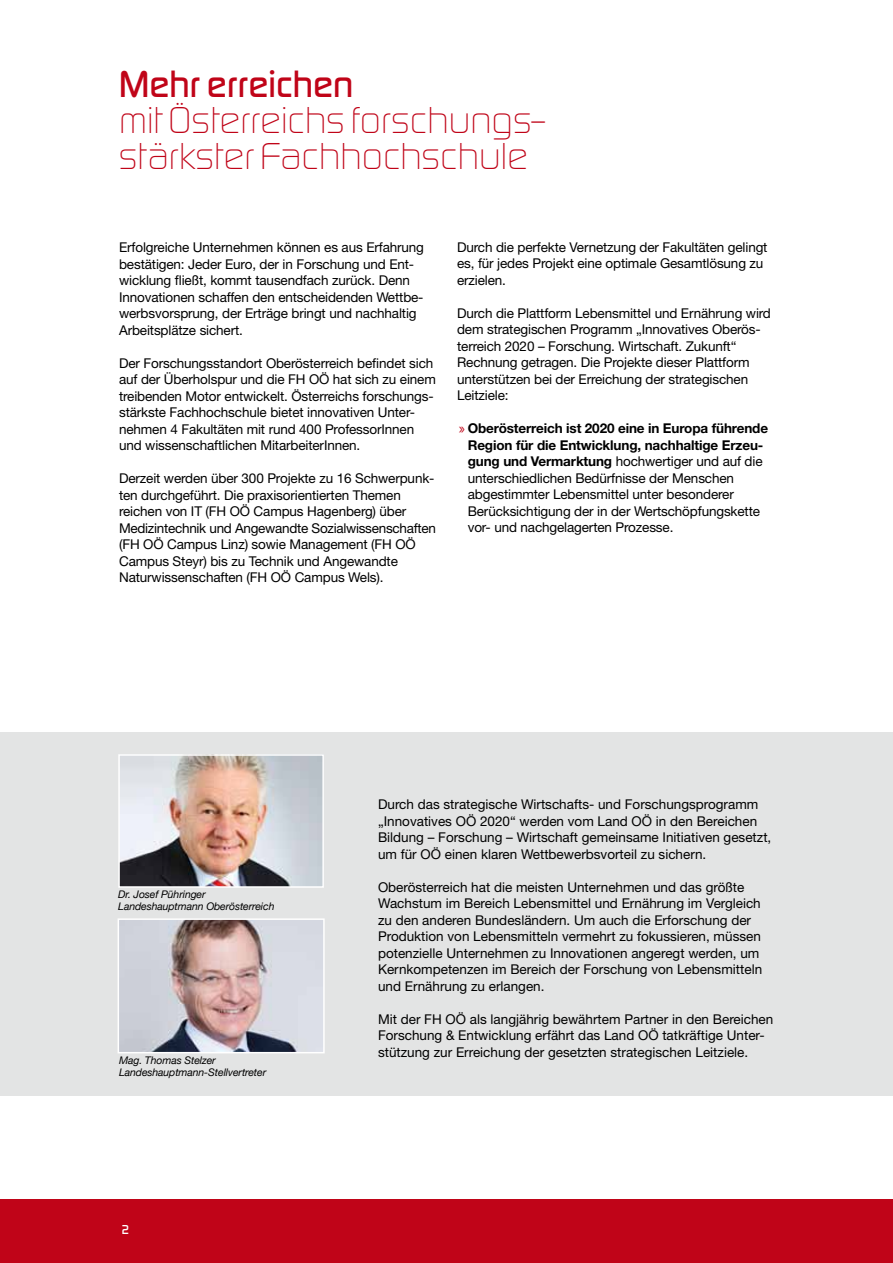
<style>
.page{position:relative;width:893px;height:1263px;background:#fff}
.page>*{position:absolute;margin:0;border:0;box-sizing:border-box;transform-origin:0 0}
.t1{font:300 39px/36px "Digital Sans EF";letter-spacing:.005em;color:#c00418}
.t2{font:500 39px "Digital Sans EF";color:#c00418}
.t3{font:13.5px/16.5px "Helvetica Neue LT Std";letter-spacing:-.01em;color:#000}
.t4{font:500 13.5px "Digital Sans EF";color:#fff}
.t5{font:italic 10.5px/12.6px "Helvetica Neue";letter-spacing:-.01em;color:#000}
.s1{font-family:"Digital Sans EF";font-weight:500;color:#c00418}
.s2{font-weight:700}
</style>
<div class="page">
<div style="left:0;top:1199px;width:893px;height:64px;background:#c00418"></div>
<div style="left:0;top:733px;width:893px;height:363px;background:#e3e4e4"></div>
<img style="left:121px;top:921px;width:201px;height:129px">
<div style="left:118px;top:918px;width:207px;height:135px;border:2px solid #fff"></div>
<img style="left:121px;top:757px;width:200px;height:128px">
<div style="left:118px;top:754px;width:206px;height:134px;border:2px solid #fff"></div>
<h1 class="t2" style="left:119px;top:61px;width:236px">Mehr erreichen</h1>
<h1 class="t1" style="left:119px;top:102px;width:427px">mit Österreichs forschungs&shy;stärkster Fachhochschule</h1>
<p class="t3" style="left:119px;top:239px;width:306px">Erfolgreiche Unternehmen können es aus Erfahrung bestätigen: Jeder Euro, der in Forschung und Ent&shy;wicklung fließt, kommt tausendfach zurück. Denn Innovationen schaffen den entscheidenden Wettbe&shy;werbsvorsprung, der Erträge bringt und nachhaltig Arbeitsplätze sichert.</p>
<p class="t3" style="left:119px;top:354px;width:318px">Der Forschungsstandort Oberösterreich befindet sich auf der Überholspur und die FH OÖ hat sich zu einem treibenden Motor entwickelt. Österreichs forschungs&shy;stärkste Fachhochschule bietet innovativen Unter&shy;nehmen 4 Fakultäten mit rund 400 ProfessorInnen und wissenschaftlichen MitarbeiterInnen.</p>
<p class="t3" style="left:119px;top:470px;width:318px">Derzeit werden über 300 Projekte zu 16 Schwerpunk&shy;ten durchgeführt. Die praxisorientierten Themen reichen von IT (FH OÖ Campus Hagenberg) über Medizintechnik und Angewandte Sozialwissenschaften (FH OÖ Campus Linz) sowie Management (FH OÖ Campus Steyr) bis zu Technik und Angewandte Naturwissenschaften (FH OÖ Campus Wels).</p>
<p class="t3" style="left:457px;top:239px;width:312px">Durch die perfekte Vernetzung der Fakultäten gelingt es, für jedes Projekt eine optimale Gesamtlösung zu erzielen.</p>
<p class="t3" style="left:457px;top:305px;width:315px">Durch die Plattform Lebensmittel und Ernährung wird dem strategischen Programm „Innovatives Oberös&shy;terreich 2020 – Forschung. Wirtschaft. Zukunft“ Rechnung getragen. Die Projekte dieser Plattform unterstützen bei der Erreichung der strategischen Leitziele:</p>
<p class="t3" style="left:468px;top:420px;width:302px;text-indent:-9px"><span class="s1">»</span> <span class="s2">Oberösterreich ist 2020 eine in Europa führende Region für die Entwicklung, nachhaltige Erzeu&shy;gung und Vermarktung</span> hochwertiger und auf die unterschiedlichen Bedürfnisse der Menschen abgestimmter Lebensmittel unter besonderer Berücksichtigung der in der Wertschöpfungskette vor- und nachgelagerten Prozesse.</p>
<p class="t5" style="left:118px;top:888px;width:158px">Dr. Josef Pühringer<br>Landeshauptmann Oberösterreich</p>
<p class="t5" style="left:119px;top:1054px;width:149px">Mag. Thomas Stelzer<br>Landeshauptmann-Stellvertreter</p>
<p class="t4" style="left:122px;top:1221px;width:9px">2</p>
<p class="t3" style="left:378px;top:796px;width:395px">Durch das strategische Wirtschafts- und Forschungsprogramm „Innovatives OÖ 2020“ werden vom Land OÖ in den Bereichen Bildung – Forschung – Wirtschaft gemeinsame Initiativen gesetzt, um für OÖ einen klaren Wettbewerbsvorteil zu sichern.</p>
<p class="t3" style="left:378px;top:879px;width:386px">Oberösterreich hat die meisten Unternehmen und das größte Wachstum im Bereich Lebensmittel und Ernährung im Vergleich zu den anderen Bundesländern. Um auch die Erforschung der Produktion von Lebensmitteln vermehrt zu fokussieren, müssen potenzielle Unternehmen zu Innovationen angeregt werden, um Kernkompetenzen im Bereich der Forschung von Lebensmitteln und Ernährung zu erlangen.</p>
<p class="t3" style="left:378px;top:1011px;width:397px">Mit der FH OÖ als langjährig bewährtem Partner in den Bereichen<br>Forschung &amp; Entwicklung erfährt das Land OÖ tatkräftige Unter&shy;stützung zur Erreichung der gesetzten strategischen Leitziele.</p>
</div>
